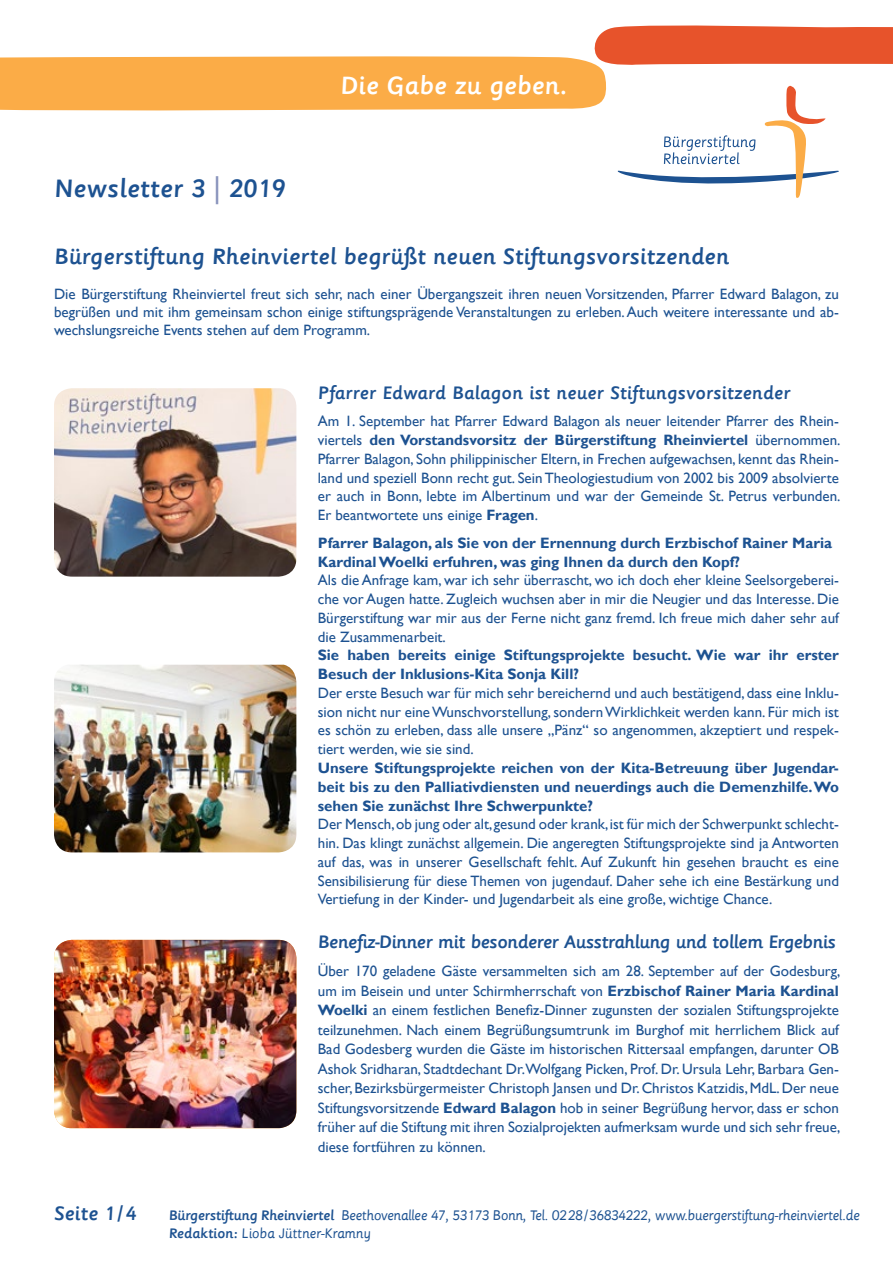
<style>
.page{position:relative;width:893px;height:1263px;background:#fff}
.page>*{position:absolute;margin:0;border:0;box-sizing:border-box;transform-origin:0 0}
.t1{font:500 27.15px "Sassoon Primary Com";letter-spacing:.005em;color:#1d5291}
.t2{font:500 27px "Sassoon Primary Com";color:#fff}
.t3{font:500 24px "Sassoon Primary Com";color:#1d5291}
.t4{font:500 21px "Sassoon Primary Com";letter-spacing:.005em;color:#1d5291}
.t5{font:500 19.5px "Sassoon Primary Com";letter-spacing:-.03em;color:#1d5291}
.t6{font:500 19.5px "Sassoon Primary Com";color:#1d5291}
.t7{font:15px/18.8px "Gill Sans";color:#1d5291;text-align:justify}
.t8{font:700 15px/18.8px "Gill Sans";color:#1d5291}
.t9{font:14.85px/17.9px "Sassoon Primary Com";letter-spacing:-.025em;color:#1d5291}
.s1{color:#8792bb}
.s2{font-weight:700}
.s3{font-weight:500}
</style>
<div class="page">
<svg style="left:0;top:25px;width:893px;height:173px"></svg>
<img style="left:54px;top:665px;width:242px;height:187px">
<img style="left:54px;top:388px;width:242px;height:189px">
<img style="left:54px;top:940px;width:242px;height:188px">
<h1 class="t1" style="left:54px;top:173px;width:233px">Newsletter 3 <span class="s1">|</span> 2019</h1>
<h2 class="t2" style="left:340px;top:70px;width:228px">Die Gabe zu geben.</h2>
<h3 class="t3" style="left:54px;top:243px;width:676px">Bürgerstiftung Rheinviertel begrüßt neuen Stiftungsvorsitzenden</h3>
<p class="t7" style="left:54px;top:285px;width:786px;line-height:18px">Die Bürgerstiftung Rheinviertel freut sich sehr, nach einer Übergangszeit ihren neuen Vorsitzenden, Pfarrer Edward Balagon, zu begrüßen und mit ihm gemeinsam schon einige stiftungsprägende Veranstaltungen zu erleben. Auch weitere interessante und ab&shy;wechslungsreiche Events stehen auf dem Programm.</p>
<h3 class="t6" style="left:318px;top:381px;width:474px">Pfarrer Edward Balagon ist neuer Stiftungsvorsitzender</h3>
<p class="t7" style="left:318px;top:412px;width:524px">Am 1. September hat Pfarrer Edward Balagon als neuer leitender Pfarrer des Rhein&shy;viertels <span class="s2">den Vorstandsvorsitz der Bürgerstiftung Rheinviertel</span> übernommen.<br>Pfarrer Balagon, Sohn philippinischer Eltern, in Frechen aufgewachsen, kennt das Rhein&shy;land und speziell Bonn recht gut. Sein Theologiestudium von 2002 bis 2009 absolvierte er auch in Bonn, lebte im Albertinum und war der Gemeinde St. Petrus verbunden.<br>Er beantwortete uns einige <span class="s2">Fragen</span>.</p>
<p class="t8" style="left:318px;top:534px;width:516px">Pfarrer Balagon, als Sie von der Ernennung durch Erzbischof Rainer Maria<br>Kardinal Woelki erfuhren, was ging Ihnen da durch den Kopf?</p>
<p class="t7" style="left:318px;top:571px;width:523px">Als die Anfrage kam, war ich sehr überrascht, wo ich doch eher kleine Seelsorgeberei&shy;che vor Augen hatte. Zugleich wuchsen aber in mir die Neugier und das Interesse. Die Bürgerstiftung war mir aus der Ferne nicht ganz fremd. Ich freue mich daher sehr auf die Zusammenarbeit.</p>
<p class="t8" style="left:318px;top:646px;width:523px">Sie haben bereits einige Stiftungsprojekte besucht. Wie war ihr erster<br>Besuch der Inklusions-Kita Sonja Kill?</p>
<p class="t7" style="left:318px;top:684px;width:523px">Der erste Besuch war für mich sehr bereichernd und auch bestätigend, dass eine Inklu&shy;sion nicht nur eine Wunschvorstellung, sondern Wirklichkeit werden kann. Für mich ist es schön zu erleben, dass alle unsere „Pänz“ so angenommen, akzeptiert und respek&shy;tiert werden, wie sie sind.</p>
<p class="t8" style="left:318px;top:759px;width:523px;text-align:justify">Unsere Stiftungsprojekte reichen von der Kita-Betreuung über Jugendar&shy;beit bis zu den Palliativdiensten und neuerdings auch die Demenzhilfe. Wo sehen Sie zunächst Ihre Schwerpunkte?</p>
<p class="t7" style="left:318px;top:815px;width:523px">Der Mensch, ob jung oder alt, gesund oder krank, ist für mich der Schwerpunkt schlecht&shy;hin. Das klingt zunächst allgemein. Die angeregten Stiftungsprojekte sind ja Antworten auf das, was in unserer Gesellschaft fehlt. Auf Zukunft hin gesehen braucht es eine Sensibilisierung für diese Themen von jugendauf. Daher sehe ich eine Bestärkung und Vertiefung in der Kinder- und Jugendarbeit als eine große, wichtige Chance.</p>
<h3 class="t5" style="left:318px;top:930px;width:519px">Benefiz-Dinner mit besonderer Ausstrahlung und tollem Ergebnis</h3>
<p class="t7" style="left:318px;top:962px;width:524px;line-height:19.5px">Über 170 geladene Gäste versammelten sich am 28. September auf der Godesburg, um im Beisein und unter Schirmherrschaft von <span class="s2">Erzbischof Rainer Maria Kardinal Woelki</span> an einem festlichen Benefiz-Dinner zugunsten der sozialen Stiftungsprojekte teilzunehmen. Nach einem Begrüßungsumtrunk im Burghof mit herrlichem Blick auf Bad Godesberg wurden die Gäste im historischen Rittersaal empfangen, darunter OB Ashok Sridharan, Stadtdechant Dr.Wolfgang Picken, Prof. Dr. Ursula Lehr, Barbara Gen&shy;scher, Bezirksbürgermeister Christoph Jansen und Dr. Christos Katzidis, MdL. Der neue Stiftungsvorsitzende <span class="s2">Edward Balagon</span> hob in seiner Begrüßung hervor, dass er schon früher auf die Stiftung mit ihren Sozialprojekten aufmerksam wurde und sich sehr freue, diese fortführen zu können.</p>
<h3 class="t4" style="left:54px;top:1201px;width:84px">Seite 1/4</h3>
<p class="t9" style="left:169px;top:1206px;width:693px"><span class="s3">Bürgerstiftung Rheinviertel</span> Beethovenallee 47, 53173 Bonn, Tel. 0228/36834222, www.buergerstiftung-rheinviertel.de<br><span class="s3">Redaktion:</span> Lioba Jüttner-Kramny</p>
</div>
